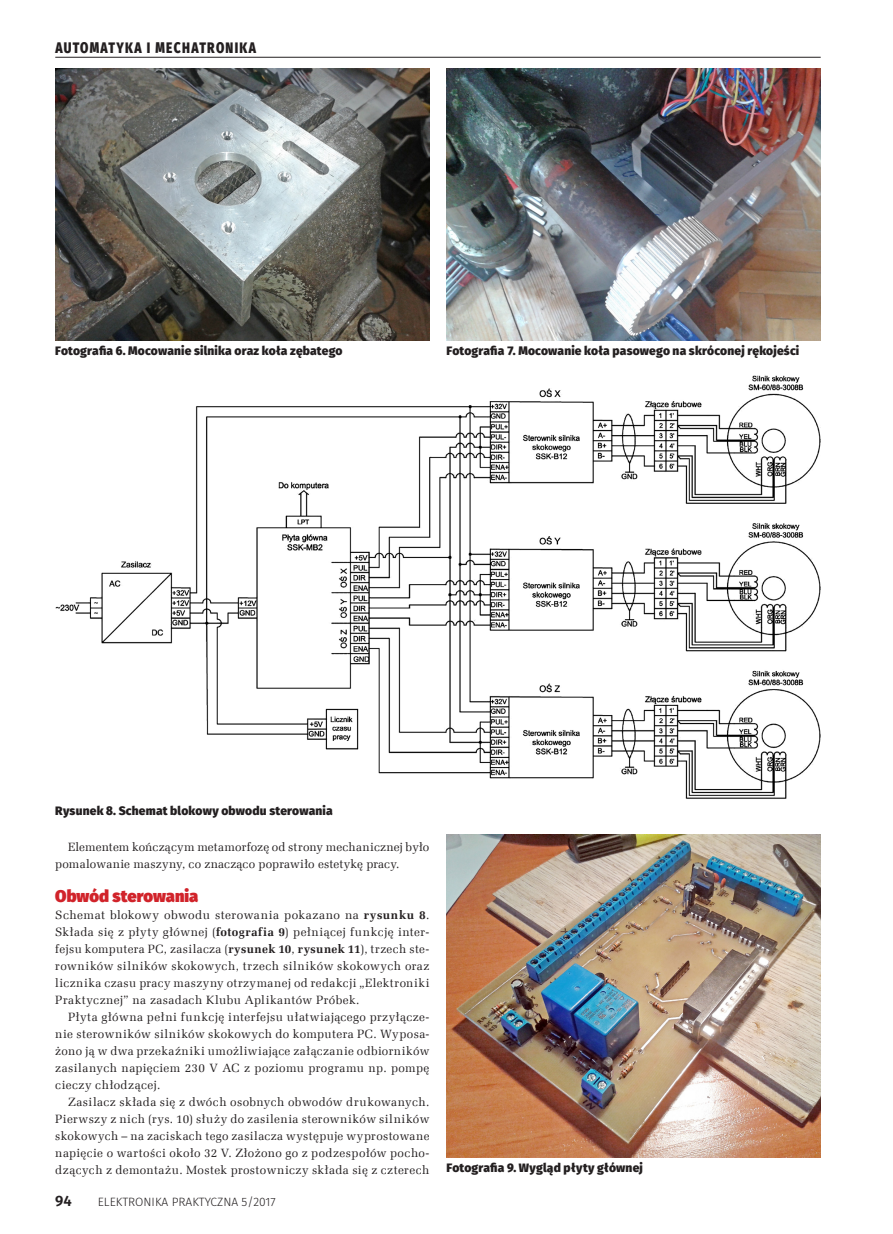
<style>
.page{position:relative;width:893px;height:1234px;background:#fff}
.page>*{position:absolute;margin:0;border:0;box-sizing:border-box;transform-origin:0 0}
._3_Srodtytul{font:900 16.5px "Fira Sans";color:#d1232a}
.t1{font:800 15px "Fira Sans";letter-spacing:.11em;color:#231f20;scale:.8 1}
.t2{font:600 15px "Fira Sans";color:#231f20}
._1_Body{font:12px/17px "Zapf Ellipt EU";letter-spacing:.025em;color:#231f20;text-align:justify}
._4_Podpis{font:800 12px "Fira Sans";letter-spacing:.015em;color:#231f20}
.t3{font:300 12px "Fira Sans";color:#231f20}
.s1{font-weight:700}
</style>
<div class="page">
<hr style="left:55px;top:57px;width:766px;height:1px;background:#231f20">
<img style="left:55px;top:68px;width:374px;height:272px">
<img style="left:446px;top:68px;width:375px;height:272px">
<img style="left:55px;top:375px;width:766px;height:424px">
<img style="left:446px;top:834px;width:375px;height:323px">
<p class="t1" style="left:55px;top:35px;width:252px">AUTOMATYKA I MECHATRONIKA</p>
<p class="_4_Podpis" style="left:55px;top:339px;width:289px">Fotografia 6. Mocowanie silnika oraz koła zębatego</p>
<p class="_4_Podpis" style="left:446px;top:339px;width:354px">Fotografia 7. Mocowanie koła pasowego na skróconej rękojeści</p>
<p class="_4_Podpis" style="left:55px;top:799px;width:279px">Rysunek 8. Schemat blokowy obwodu sterowania</p>
<p class="_1_Body" style="left:55px;top:838px;width:376px;text-indent:13px">Elementem kończącym metamorfozę od strony mechanicznej było pomalowanie maszyny, co znacząco poprawiło estetykę pracy.</p>
<p class="_3_Srodtytul" style="left:55px;top:880px;width:145px">Obwód sterowania</p>
<p class="_1_Body" style="left:55px;top:906px;width:376px">Schemat blokowy obwodu sterowania pokazano na <span class="s1">rysunku 8</span>.<br>Składa się z płyty głównej (<span class="s1">fotografia 9</span>) pełniącej funkcję inter&shy;fejsu komputera PC, zasilacza (<span class="s1">rysunek 10</span>, <span class="s1">rysunek 11</span>), trzech ste&shy;rowników silników skokowych, trzech silników skokowych oraz licznika czasu pracy maszyny otrzymanej od redakcji „Elektroniki Praktycznej” na zasadach Klubu Aplikantów Próbek.</p>
<p class="_1_Body" style="left:55px;top:1008px;width:376px;text-indent:13px">Płyta główna pełni funkcję interfejsu ułatwiającego przyłącze&shy;nie sterowników silników skokowych do komputera PC. Wyposa&shy;żono ją w dwa przekaźniki umożliwiające załączanie odbiorników zasilanych napięciem 230 V AC z poziomu programu np. pompę cieczy chłodzącej.</p>
<p class="_1_Body" style="left:55px;top:1093px;width:376px;text-indent:13px">Zasilacz składa się z dwóch osobnych obwodów drukowanych.<br>Pierwszy z nich (rys. 10) służy do zasilenia sterowników silników skokowych – na zaciskach tego zasilacza występuje wyprostowane napięcie o wartości około 32 V. Złożono go z podzespołów pocho&shy;dzących z demontażu. Mostek prostowniczy składa się z czterech</p>
<p class="t2" style="left:55px;top:1188px;width:18px">94</p>
<p class="t3" style="left:98px;top:1193px;width:179px">ELEKTRONIKA PRAKTYCZNA 5/2017</p>
<p class="_4_Podpis" style="left:446px;top:1156px;width:198px">Fotografia 9. Wygląd płyty głównej</p>
</div>
